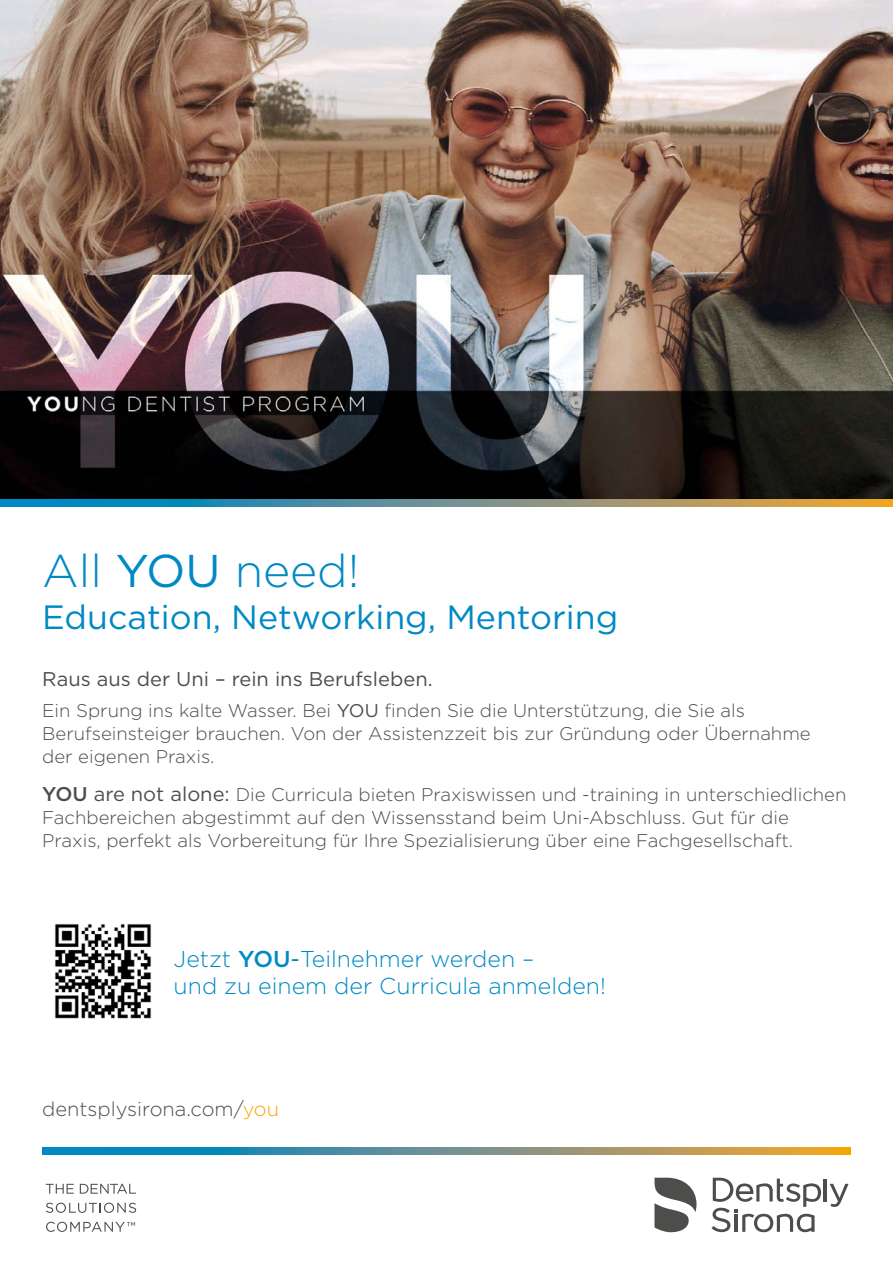
<style>
.page{position:relative;width:893px;height:1263px;background:#fff}
.page>*{position:absolute;margin:0;border:0;box-sizing:border-box;transform-origin:0 0}
.t1{font:300 45.9px "Gotham";color:#0089c4}
.t2{font:33.6px "Gotham";color:#0089c4}
.t3{font:300 22.95px/27.6px "Gotham";color:#0089c4}
.t4{font:19.95px "Gotham";color:#4d4d4c}
.t5{font:300 19.95px "Gotham";color:#4d4d4c}
.t6{font:300 18.3px/23px "Gotham";color:#4d4d4c}
.s1{font-weight:400}
.s2{font-weight:500;font-size:19.95px}
.s3{font-weight:400;font-size:19.95px}
.s4{font-weight:500}
.s5{color:#f8a600}
</style>
<div class="page">
<img style="left:0;top:0;width:893px;height:500px">
<svg style="left:43px;top:1148px;width:808px;height:7px;background:#6d9287"></svg>
<hr style="left:824px;top:1178px;width:3px;height:23px;background:#4d4d4c">
<svg style="left:830px;top:1184px;width:19px;height:23px"></svg>
<svg style="left:711px;top:1178px;width:110px;height:54px"></svg>
<svg style="left:654px;top:1178px;width:43px;height:54px"></svg>
<svg style="left:46px;top:1184px;width:28px;height:10px"></svg>
<svg style="left:80px;top:1184px;width:56px;height:10px"></svg>
<svg style="left:46px;top:1203px;width:90px;height:10px"></svg>
<svg style="left:46px;top:1222px;width:89px;height:10px"></svg>
<svg style="left:0;top:500px;width:893px;height:7px;background:#6d9289"></svg>
<img style="left:54px;top:923px;width:98px;height:96px">
<h1 class="t1" style="left:42px;top:548px;width:319px">All <span class="s1">YOU</span> need!</h1>
<h2 class="t2" style="left:42px;top:603px;width:578px">Education, Networking, Mentoring</h2>
<p class="t4" style="left:42px;top:670px;width:392px">Raus aus der Uni – rein ins Berufsleben.</p>
<p class="t6" style="left:42px;top:699px;width:770px">Ein Sprung ins kalte Wasser. Bei <span class="s1">YOU</span> finden Sie die Unterstützung, die Sie als<br>Berufseinsteiger brauchen. Von der Assistenzzeit bis zur Gründung oder Übernahme der eigenen Praxis.</p>
<p class="t6" style="left:42px;top:783px;width:806px"><span class="s2">YOU</span> <span class="s3">are not alone:</span> Die Curricula bieten Praxiswissen und -training in unterschiedlichen<br>Fachbereichen abgestimmt auf den Wissensstand beim Uni-Abschluss. Gut für die<br>Praxis, perfekt als Vorbereitung für Ihre Spezialisierung über eine Fachgesellschaft.</p>
<p class="t3" style="left:174px;top:946px;width:434px">Jetzt <span class="s4">YOU</span><span class="s1">-</span>Teilnehmer werden –<br>und zu einem der Curricula anmelden!</p>
<p class="t5" style="left:42px;top:1100px;width:238px">dentsplysirona.com/<span class="s5">you</span></p>
</div>
